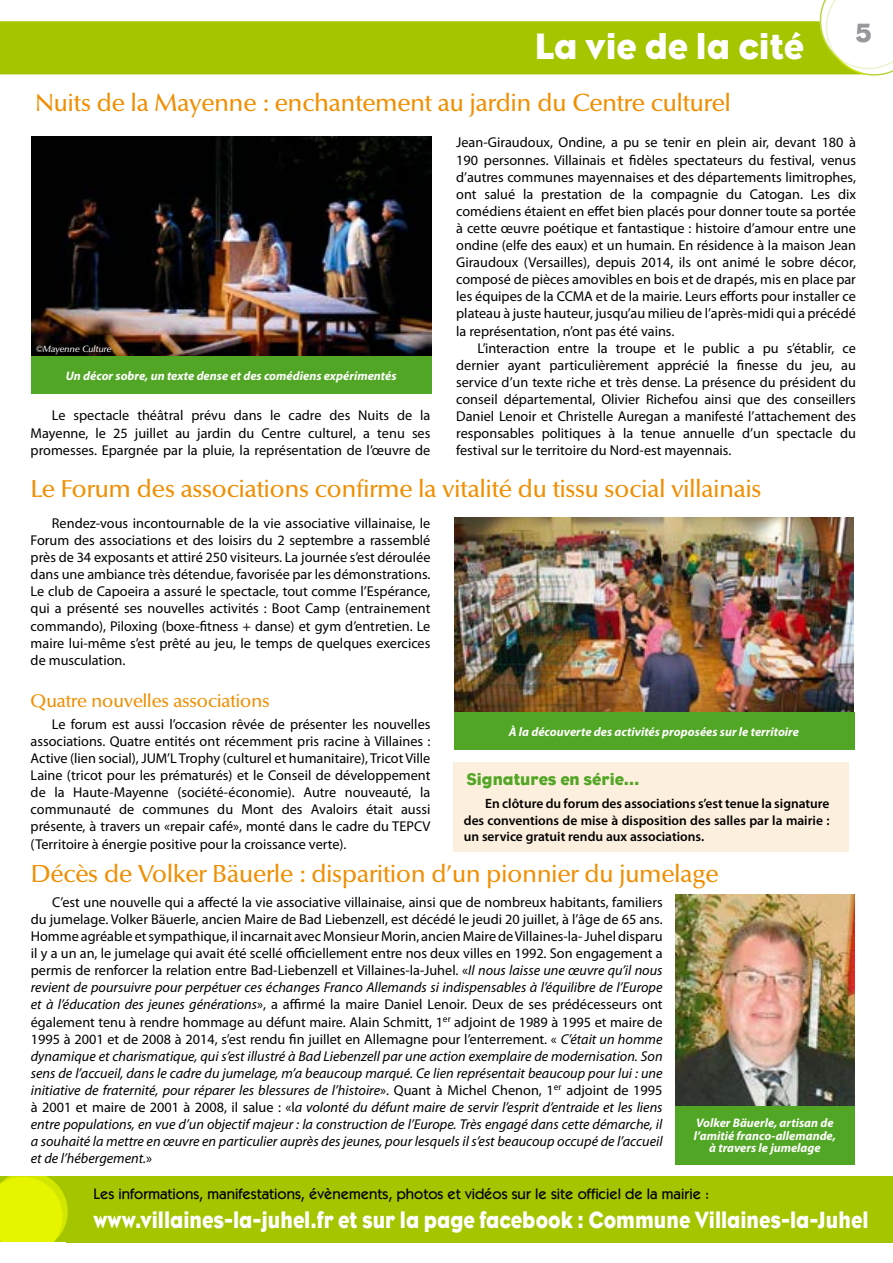
<style>
.page{position:relative;width:893px;height:1263px;background:#fff}
.page>*{position:absolute;margin:0;border:0;box-sizing:border-box;transform-origin:0 0}
.t1{font:37.5px "Bureau Eagle";color:#fff}
.t2{font:27px "Bureau Eagle";color:#98989c}
.t3{font:500 24px "Optima BQ";color:#f18e00}
.t4{font:24px "Bureau Eagle";color:#fff;scale:.88 1}
.t5{font:500 18px "Optima BQ";color:#f18e00}
.t6{font:17.25px "Bureau Eagle";color:#52a625}
.t7{font:500 15px "Itc Kabel";color:#000}
.t8{font:14.25px/17.1px "Myriad Pro";color:#000;text-align:justify}
.t9{font:600 13.5px/16.2px "Myriad Pro";color:#000;text-align:justify}
.t10{font:italic 700 12.45px/12.5px "Myriad Pro";color:#fff;text-align:center}
.t11{font:italic 500 9px "Optima BQ";color:#fff}
.s1{font-style:italic}
</style>
<div class="page">
<div style="left:0;top:21px;width:815px;height:54px;background:#a5c500"></div>
<svg style="left:815px;top:0;width:78px;height:76px"></svg>
<div style="left:0;top:1176px;width:893px;height:66px;background:#a5c500"></div>
<svg style="left:0;top:1176px;width:71px;height:67px;background:#dcec00"></svg>
<div style="left:0;top:1242px;width:65px;height:20px;background:#fff"></div>
<img style="left:32px;top:137px;width:399px;height:219px">
<div style="left:31px;top:356px;width:401px;height:38px;background:#52a625"></div>
<img style="left:455px;top:517px;width:398px;height:195px">
<div style="left:453px;top:712px;width:401px;height:38px;background:#52a625"></div>
<div style="left:453px;top:762px;width:396px;height:90px;background:#fdefdd"></div>
<img style="left:675px;top:894px;width:179px;height:212px">
<div style="left:675px;top:1106px;width:179px;height:58px;background:#52a625"></div>
<h1 class="t1" style="left:534px;top:25px;width:271px">La vie de la cité</h1>
<h2 class="t2" style="left:856px;top:18px;width:17px">5</h2>
<h3 class="t3" style="left:35px;top:89px;width:697px">Nuits de la Mayenne : enchantement au jardin du Centre culturel</h3>
<p class="t8" style="left:456px;top:134px;width:401px">Jean-Giraudoux, Ondine, a pu se tenir en plein air, devant 180 à 190 personnes. Villainais et fidèles spectateurs du festival, venus d’autres communes mayennaises et des départements limitrophes, ont salué la prestation de la compagnie du Catogan. Les dix comédiens étaient en effet bien placés pour donner toute sa portée à cette œuvre poétique et fantastique : histoire d’amour entre une ondine (elfe des eaux) et un humain. En résidence à la maison Jean Giraudoux (Versailles), depuis 2014, ils ont animé le sobre décor, composé de pièces amovibles en bois et de drapés, mis en place par les équipes de la CCMA et de la mairie. Leurs efforts pour installer ce plateau à juste hauteur, jusqu’au milieu de l’après-midi qui a précédé la représentation, n’ont pas été vains.</p>
<p class="t8" style="left:456px;top:339px;width:401px;text-indent:21px">L’interaction entre la troupe et le public a pu s’établir, ce dernier ayant particulièrement apprécié la finesse du jeu, au service d’un texte riche et très dense. La présence du président du conseil départemental, Olivier Richefou ainsi que des conseillers Daniel Lenoir et Christelle Auregan a manifesté l’attachement des responsables politiques à la tenue annuelle d’un spectacle du festival sur le territoire du Nord-est mayennais.</p>
<p class="t11" style="left:35px;top:344px;width:78px">©Mayenne Culture</p>
<p class="t10" style="left:66px;top:369px;width:332px">Un décor sobre, un texte dense et des comédiens expérimentés</p>
<p class="t8" style="left:31px;top:407px;width:401px;text-indent:21px">Le spectacle théâtral prévu dans le cadre des Nuits de la Mayenne, le 25 juillet au jardin du Centre culturel, a tenu ses promesses. Epargnée par la pluie, la représentation de l’œuvre de</p>
<h3 class="t3" style="left:31px;top:474px;width:732px">Le Forum des associations confirme la vitalité du tissu social villainais</h3>
<p class="t8" style="left:31px;top:514px;width:401px;text-indent:21px">Rendez-vous incontournable de la vie associative villainaise, le Forum des associations et des loisirs du 2 septembre a rassemblé près de 34 exposants et attiré 250 visiteurs. La journée s’est déroulée dans une ambiance très détendue, favorisée par les démonstrations.<br>Le club de Capoeira a assuré le spectacle, tout comme l’Espérance, qui a présenté ses nouvelles activités : Boot Camp (entrainement commando), Piloxing (boxe-fitness + danse) et gym d’entretien. Le maire lui-même s’est prêté au jeu, le temps de quelques exercices de musculation.</p>
<p class="t5" style="left:31px;top:691px;width:240px">Quatre nouvelles associations</p>
<p class="t8" style="left:31px;top:715px;width:401px;text-indent:21px">Le forum est aussi l’occasion rêvée de présenter les nouvelles associations. Quatre entités ont récemment pris racine à Villaines :<br>Active (lien social), JUM’L Trophy (culturel et humanitaire), Tricot Ville Laine (tricot pour les prématurés) et le Conseil de développement de la Haute-Mayenne (société-économie). Autre nouveauté, la communauté de communes du Mont des Avaloirs était aussi présente, à travers un «repair café», monté dans le cadre du TEPCV (Territoire à énergie positive pour la croissance verte).</p>
<p class="t10" style="left:509px;top:725px;width:292px">À la découverte des activités proposées sur le territoire</p>
<p class="t6" style="left:466px;top:769px;width:175px">Signatures en série…</p>
<p class="t9" style="left:464px;top:795px;width:367px;text-indent:21px">En clôture du forum des associations s’est tenue la signature des conventions de mise à disposition des salles par la mairie : un service gratuit rendu aux associations.</p>
<h3 class="t3" style="left:31px;top:859px;width:689px">Décès de Volker Bäuerle : disparition d’un pionnier du jumelage</h3>
<p class="t8" style="left:31px;top:893px;width:633px;text-indent:21px">C’est une nouvelle qui a affecté la vie associative villainaise, ainsi que de nombreux habitants, familiers du jumelage. Volker Bäuerle, ancien Maire de Bad Liebenzell, est décédé le jeudi 20 juillet, à l’âge de 65 ans.<br>Homme agréable et sympathique, il incarnait avec Monsieur Morin, ancien Maire de Villaines-la- Juhel disparu il y a un an, le jumelage qui avait été scellé officiellement entre nos deux villes en 1992. Son engagement a permis de renforcer la relation entre Bad-Liebenzell et Villaines-la-Juhel. «<span class="s1">Il nous laisse une œuvre qu’il nous revient de poursuivre pour perpétuer ces échanges Franco Allemands si indispensables à l’équilibre de l’Europe et à l’éducation des jeunes générations</span>», a affirmé la maire Daniel Lenoir. Deux de ses prédécesseurs ont également tenu à rendre hommage au défunt maire. Alain Schmitt, 1<sup>er</sup> adjoint de 1989 à 1995 et maire de 1995 à 2001 et de 2008 à 2014, s’est rendu fin juillet en Allemagne pour l’enterrement. « <span class="s1">C’était un homme dynamique et charismatique, qui s’est illustré à Bad Liebenzell par une action exemplaire de modernisation. Son sens de l’accueil, dans le cadre du jumelage, m’a beaucoup marqué. Ce lien représentait beaucoup pour lui : une initiative de fraternité, pour réparer les blessures de l’histoire</span>». Quant à Michel Chenon, 1<sup>er</sup> adjoint de 1995 à 2001 et maire de 2001 à 2008, il salue : «l<span class="s1">a volonté du défunt maire de servir l’esprit d’entraide et les liens entre populations, en vue d’un objectif majeur : la construction de l’Europe. Très engagé dans cette démarche, il a souhaité la mettre en œuvre en particulier auprès des jeunes, pour lesquels il s’est beaucoup occupé de l’accueil et de l’hébergement.</span>»</p>
<p class="t10" style="left:694px;top:1116px;width:144px">Volker Bäuerle, artisan de l’amitié franco-allemande, à travers le jumelage</p>
<p class="t7" style="left:93px;top:1185px;width:617px">Les informations, manifestations, évènements, photos et vidéos sur le site officiel de la mairie :</p>
<h3 class="t4" style="left:93px;top:1206px;width:882px">www.villaines-la-juhel.fr et sur la page facebook : Commune Villaines-la-Juhel</h3>
</div>
